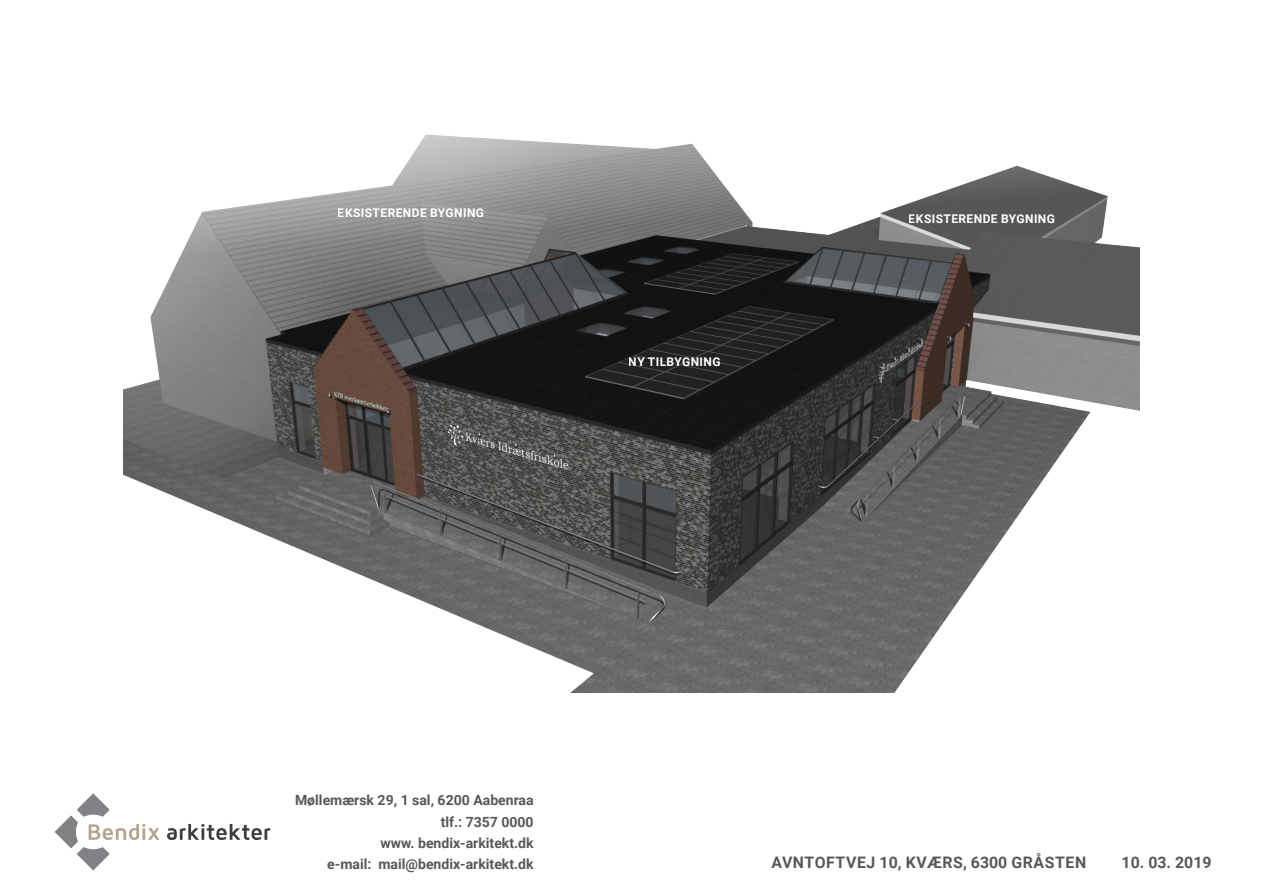
<style>
.page{position:relative;width:1263px;height:893px;background:#fff}
.page>*{position:absolute;margin:0;border:0;box-sizing:border-box;transform-origin:0 0}
.t1{font:700 15.9px "Roboto";letter-spacing:.03em;color:#57585a}
.t2{font:700 14.1px/21.5px "Roboto";color:#57585a;text-align:right}
.t3{font:700 12px "Roboto";letter-spacing:.035em;color:#fff}
</style>
<div class="page">
<svg style="left:55px;top:793px;width:105px;height:77px"></svg>
<svg style="left:167px;top:824px;width:103px;height:16px"></svg>
<img style="left:124px;top:134px;width:1015px;height:558px">
<p class="t3" style="left:338px;top:205px;width:148px">EKSISTERENDE BYGNING</p>
<p class="t3" style="left:629px;top:353px;width:93px">NY TILBYGNING</p>
<p class="t3" style="left:909px;top:211px;width:148px">EKSISTERENDE BYGNING</p>
<p class="t2" style="left:295px;top:789px;width:240px">Møllemærsk 29, 1 sal, 6200 Aabenraa tlf.: 7357 0000<br>www. bendix-arkitekt.dk<br>e-mail: mail@bendix-arkitekt.dk</p>
<p class="t1" style="left:771px;top:851px;width:316px">AVNTOFTVEJ 10, KVÆRS, 6300 GRÅSTEN</p>
<p class="t1" style="left:1121px;top:851px;width:91px">10. 03. 2019</p>
</div>
